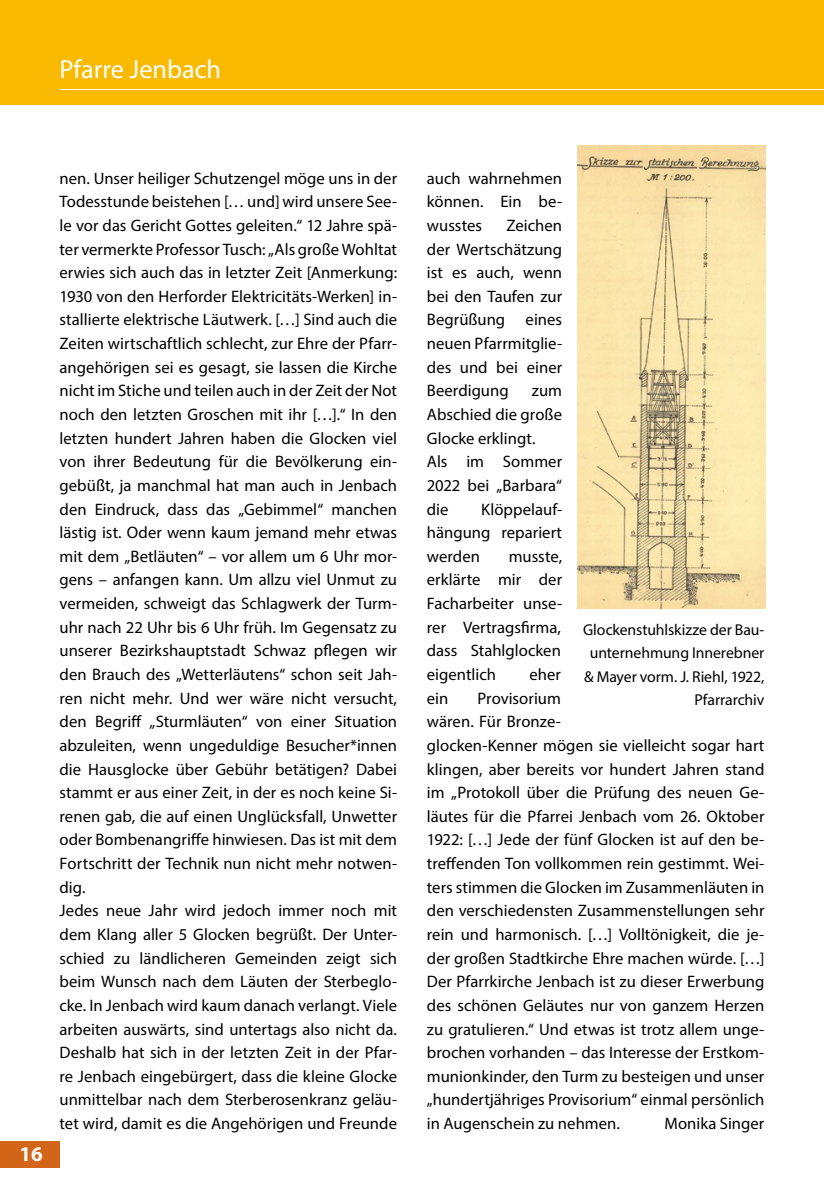
<style>
.page{position:relative;width:824px;height:1191px;background:#fff}
.page>*{position:absolute;margin:0;border:0;box-sizing:border-box;transform-origin:0 0}
.t1{font:26.25px "Myriad Pro";color:#fff}
.t2{font:700 21px "Myriad Pro";color:#fff}
.t3{font:16.62px/23.6px "Myriad Pro";letter-spacing:.005em;color:#000;text-align:justify}
.t4{font:15.75px/23.6px "Myriad Pro";letter-spacing:-.005em;color:#000;text-align:right}
</style>
<div class="page">
<div style="left:0;top:1141px;width:60px;height:26px;background:#d26518"></div>
<div style="left:0;top:0;width:823px;height:104px;background:#faba02"></div>
<hr style="left:60px;top:89px;width:763px;height:1px;background:#fff">
<img style="left:577px;top:146px;width:188px;height:463px">
<p class="t1" style="left:60px;top:52px;width:163px">Pfarre Jenbach</p>
<p class="t2" style="left:20px;top:1140px;width:25px">16</p>
<p class="t3" style="left:60px;top:166px;width:339px">nen. Unser heiliger Schutzengel möge uns in der Todesstunde beistehen [… und] wird unsere See&shy;le vor das Gericht Gottes geleiten.“ 12 Jahre spä&shy;ter vermerkte Professor Tusch: „Als große Wohltat erwies sich auch das in letzter Zeit [Anmerkung:<br>1930 von den Herforder Elektricitäts-Werken] in&shy;stallierte elektrische Läutwerk. […] Sind auch die Zeiten wirtschaftlich schlecht, zur Ehre der Pfarr&shy;angehörigen sei es gesagt, sie lassen die Kirche nicht im Stiche und teilen auch in der Zeit der Not noch den letzten Groschen mit ihr […].“ In den letzten hundert Jahren haben die Glocken viel von ihrer Bedeutung für die Bevölkerung ein&shy;gebüßt, ja manchmal hat man auch in Jenbach den Eindruck, dass das „Gebimmel“ manchen lästig ist. Oder wenn kaum jemand mehr etwas mit dem „Betläuten“ – vor allem um 6 Uhr mor&shy;gens – anfangen kann. Um allzu viel Unmut zu vermeiden, schweigt das Schlagwerk der Turm&shy;uhr nach 22 Uhr bis 6 Uhr früh. Im Gegensatz zu unserer Bezirkshauptstadt Schwaz pflegen wir den Brauch des „Wetterläutens“ schon seit Jah&shy;ren nicht mehr. Und wer wäre nicht versucht, den Begriff „Sturmläuten“ von einer Situation abzuleiten, wenn ungeduldige Besucher*innen die Hausglocke über Gebühr betätigen? Dabei stammt er aus einer Zeit, in der es noch keine Si&shy;renen gab, die auf einen Unglücksfall, Unwetter oder Bombenangriffe hinwiesen. Das ist mit dem Fortschritt der Technik nun nicht mehr notwen&shy;dig.</p>
<p class="t3" style="left:60px;top:898px;width:339px">Jedes neue Jahr wird jedoch immer noch mit dem Klang aller 5 Glocken begrüßt. Der Unter&shy;schied zu ländlicheren Gemeinden zeigt sich beim Wunsch nach dem Läuten der Sterbeglo&shy;cke. In Jenbach wird kaum danach verlangt. Viele arbeiten auswärts, sind untertags also nicht da.<br>Deshalb hat sich in der letzten Zeit in der Pfar&shy;re Jenbach eingebürgert, dass die kleine Glocke unmittelbar nach dem Sterberosenkranz geläu&shy;tet wird, damit es die Angehörigen und Freunde</p>
<p class="t3" style="left:427px;top:166px;width:137px">auch wahrnehmen können. Ein be&shy;wusstes</p>
<p class="t3" style="left:427px;top:213px;width:137px;text-indent:79px">Zeichen der Wertschätzung ist es auch, wenn bei den Taufen zur Begrüßung eines neuen Pfarrmitglie&shy;des und bei einer Beerdigung</p>
<p class="t3" style="left:427px;top:379px;width:137px;text-indent:105px">zum Abschied die große Glocke erklingt.</p>
<p class="t3" style="left:427px;top:449px;width:137px">Als im Sommer 2022 bei „Barbara“ die</p>
<p class="t3" style="left:427px;top:497px;width:137px;text-indent:54px">Klöppelauf&shy;hängung repariert werden</p>
<p class="t3" style="left:427px;top:544px;width:137px;text-indent:82px">musste, erklärte mir der Facharbeiter unse&shy;rer Vertragsfirma, dass Stahlglocken eigentlich</p>
<p class="t4" style="left:583px;top:617px;width:183px">Glockenstuhlskizze der Bau&shy;unternehmung Innerebner &amp; Mayer vorm. J. Riehl, 1922,<br>Pfarrarchiv</p>
<p class="t3" style="left:529px;top:662px;width:33px">eher</p>
<p class="t3" style="left:427px;top:686px;width:339px;text-align:left;text-indent:51px">Provisorium<br>wären. Für Bronze-<br>glocken-Kenner mögen sie vielleicht sogar hart klingen, aber bereits vor hundert Jahren stand im „Protokoll über die Prüfung des neuen Ge&shy;läutes für die Pfarrei Jenbach vom 26. Oktober 1922: […] Jede der fünf Glocken ist auf den be&shy;treffenden Ton vollkommen rein gestimmt. Wei&shy;ters stimmen die Glocken im Zusammenläuten in den verschiedensten Zusammenstellungen sehr rein und harmonisch. […] Volltönigkeit, die je&shy;der großen Stadtkirche Ehre machen würde. […] Der Pfarrkirche Jenbach ist zu dieser Erwerbung des schönen Geläutes nur von ganzem Herzen zu gratulieren.“ Und etwas ist trotz allem unge&shy;brochen vorhanden – das Interesse der Erstkom&shy;munionkinder, den Turm zu besteigen und unser „hundertjähriges Provisorium“ einmal persönlich in Augenschein zu nehmen.</p>
<p class="t3" style="left:427px;top:686px;width:23px">ein</p>
<p class="t3" style="left:664px;top:1111px;width:101px">Monika Singer</p>
</div>
